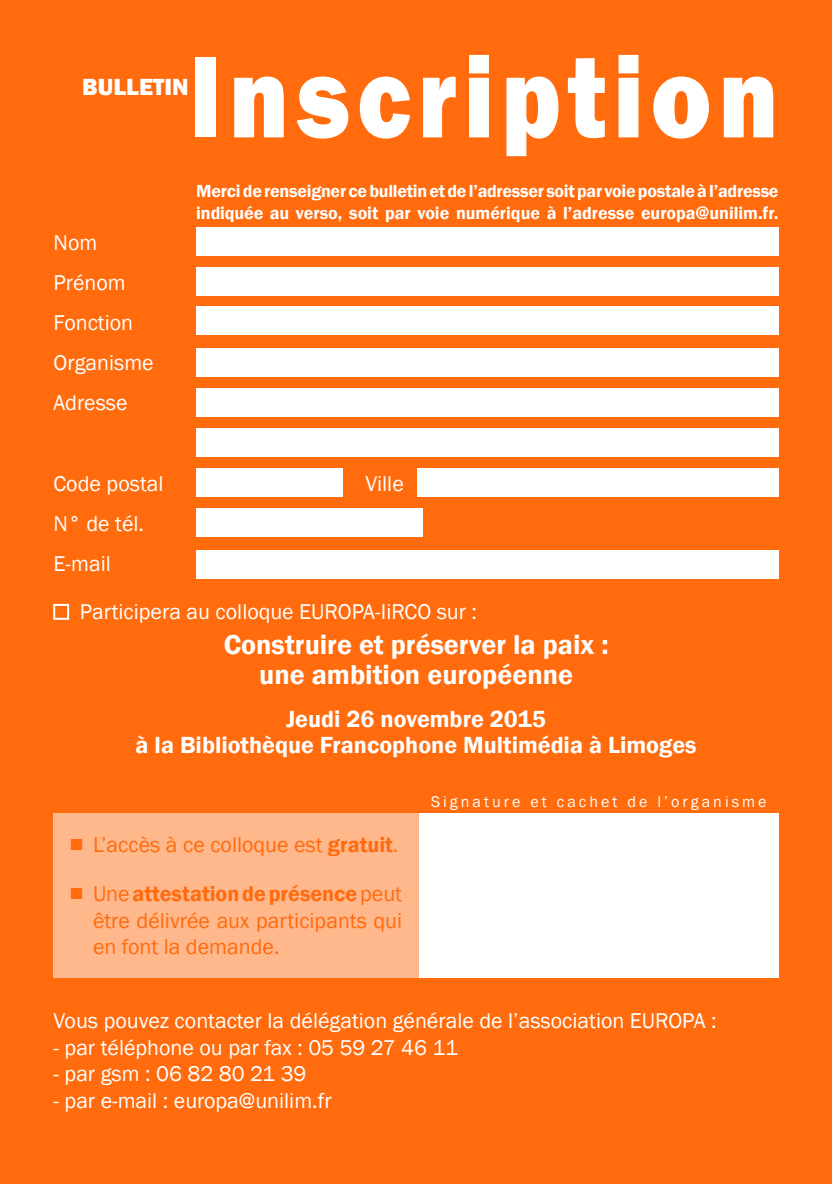
<style>
.page{position:relative;width:832px;height:1184px;background:#ff6b0d}
.page>*{position:absolute;margin:0;border:0;box-sizing:border-box;transform-origin:0 0}
.t1{font:800 120px "Franklin Gothic";letter-spacing:.07em;color:#fff;scale:.85 1}
.t2{font:600 28px/30px "Franklin Gothic";color:#fff;text-align:center}
.t3{font:600 24px/26px "Franklin Gothic";color:#fff;text-align:center}
.t4{font:800 24px "Franklin Gothic";color:#fff}
.t5{font:22px/40.2px "Franklin Gothic";color:#fff}
.t6{font:22px/26.6px "Franklin Gothic";color:#ff6b0d;text-align:justify}
.t7{font:600 18px/21.6px "Franklin Gothic";letter-spacing:-.015em;color:#fff}
.t8{font:16px "Franklin Gothic";letter-spacing:.19em;color:#fff}
.s1{font-weight:600}
</style>
<div class="page">
<div style="left:53px;top:604px;width:16px;height:16px;border:2px solid #fff"></div>
<div style="left:196px;top:228px;width:582px;height:28px;background:#fff"></div>
<div style="left:196px;top:550px;width:582px;height:28px;background:#fff"></div>
<div style="left:196px;top:267px;width:582px;height:29px;background:#fff"></div>
<div style="left:196px;top:349px;width:582px;height:28px;background:#fff"></div>
<div style="left:196px;top:388px;width:582px;height:29px;background:#fff"></div>
<div style="left:196px;top:428px;width:582px;height:29px;background:#fff"></div>
<div style="left:417px;top:468px;width:361px;height:29px;background:#fff"></div>
<div style="left:196px;top:468px;width:146px;height:29px;background:#fff"></div>
<div style="left:196px;top:508px;width:227px;height:29px;background:#fff"></div>
<div style="left:196px;top:306px;width:582px;height:29px;background:#fff"></div>
<div style="left:419px;top:813px;width:359px;height:165px;background:#fff"></div>
<div style="left:53px;top:813px;width:366px;height:165px;background:#ffb78c"></div>
<h1 class="t1" style="left:189px;top:27px;width:694px">Inscription</h1>
<p class="t4" style="left:82px;top:73px;width:108px">BULLETIN</p>
<p class="t5" style="left:54px;top:222px;width:102px">Nom<br>Prénom<br>Fonction<br>Organisme<br>Adresse</p>
<p class="t7" style="left:196px;top:180px;width:583px">Merci de renseigner ce bulletin et de l’adresser soit par voie postale à l’adresse indiquée au verso, soit par voie numérique à l’adresse europa@unilim.fr.</p>
<p class="t5" style="left:54px;top:463px;width:111px">Code postal</p>
<p class="t5" style="left:365px;top:463px;width:40px">Ville</p>
<p class="t5" style="left:54px;top:503px;width:92px">N° de tél.<br>E-mail</p>
<p class="t5" style="left:80px;top:591px;width:399px">Participera au colloque EUROPA-IiRCO sur :</p>
<p class="t2" style="left:224px;top:630px;width:386px">Construire et préserver la paix : une ambition européenne</p>
<p class="t3" style="left:136px;top:706px;width:562px">Jeudi 26 novembre 2015<br>à la Bibliothèque Francophone Multimédia à Limoges</p>
<p class="t6" style="left:93px;top:831px;width:307px">L’accès à ce colloque est <span class="s1">gratuit</span>.</p>
<p class="t6" style="left:93px;top:880px;width:310px">Une <span class="s1">attestation de présence</span> peut être délivrée aux participants qui en font la demande.</p>
<p class="t8" style="left:431px;top:793px;width:337px">Signature et cachet de l’organisme</p>
<p class="t5" style="left:54px;top:1000px;width:664px">Vous pouvez contacter la délégation générale de l’association EUROPA :</p>
<p class="t5" style="left:54px;top:1027px;width:406px">- par téléphone ou par fax : 05 59 27 46 11</p>
<p class="t5" style="left:54px;top:1053px;width:254px">- par gsm : 06 82 80 21 39</p>
<p class="t5" style="left:54px;top:1080px;width:279px">- par e-mail : europa@unilim.fr</p>
</div>
